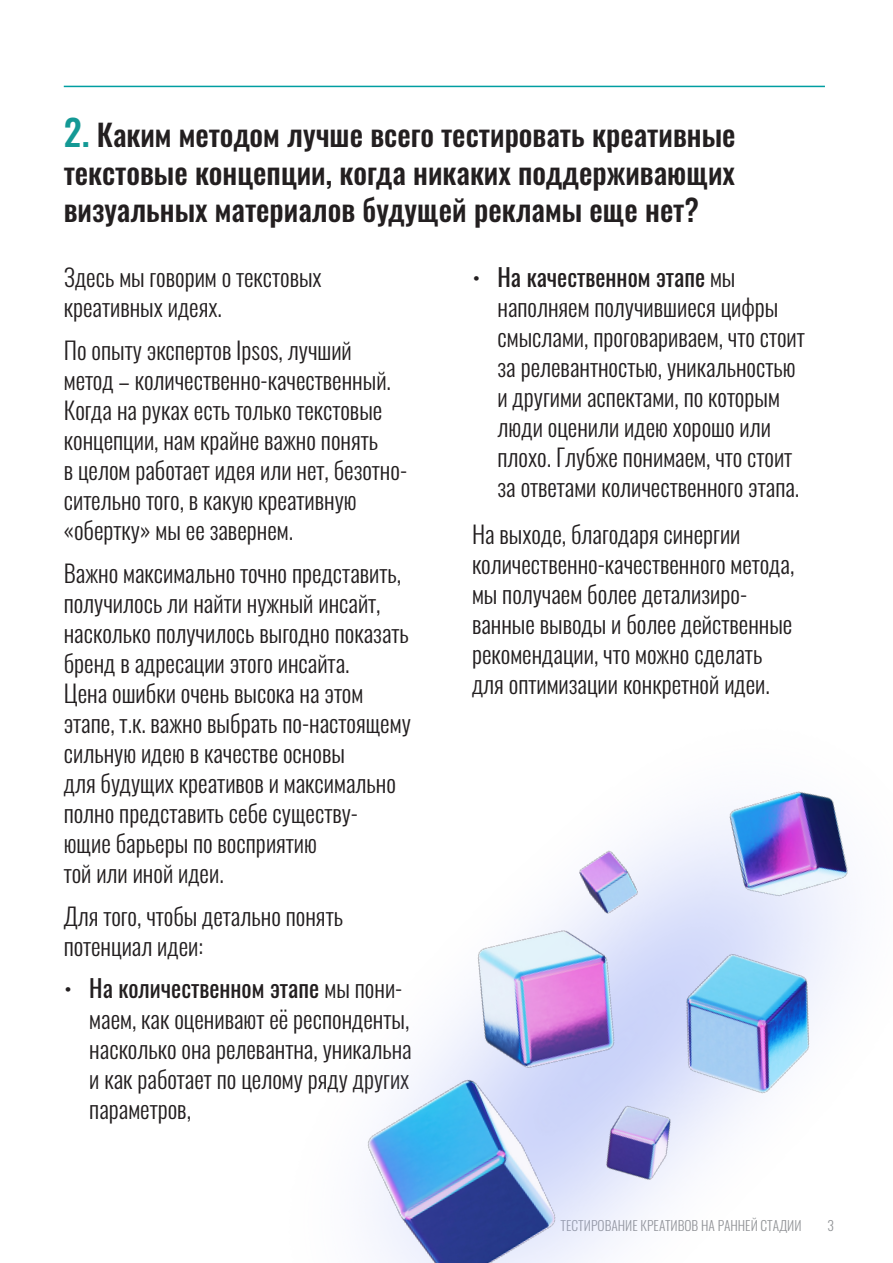
<style>
.page{position:relative;width:893px;height:1263px;background:#fff}
.page>*{position:absolute;margin:0;border:0;box-sizing:border-box;transform-origin:0 0}
.Titles{font:500 30px/37.5px "Oswald";color:#231f20;text-align:justify}
.t1{font:300 24px/30px "Oswald";color:#231f20}
.t2{font:300 13.5px "Oswald";color:#939598}
.s1{font-size:36px;color:#149995}
.s2{font-weight:400}
</style>
<div class="page">
<hr style="left:64px;top:86px;width:761px;height:1px;background:#009ea1">
<img style="left:367px;top:791px;width:481px;height:472px">
<p class="Titles" style="left:64px;top:118px;width:673px"><span class="s1">2.</span> Каким методом лучше всего тестировать креативные текстовые концепции, когда никаких поддерживающих визуальных материалов будущей рекламы еще нет?</p>
<p class="t1" style="left:64px;top:260px;width:259px">Здесь мы говорим о текстовых креативных идеях.</p>
<p class="t1" style="left:64px;top:333px;width:345px">По опыту экспертов Ipsos, лучший метод – количественно-качественный.<br>Когда на руках есть только текстовые концепции, нам крайне важно понять<br>в целом работает идея или нет, безотно&shy;сительно того, в какую креативную «обертку» мы ее завернем.</p>
<p class="t1" style="left:64px;top:555px;width:349px">Важно максимально точно представить, получилось ли найти нужный инсайт, насколько получилось выгодно показать бренд в адресации этого инсайта.<br>Цена ошибки очень высока на этом этапе, т.к. важно выбрать по-настоящему сильную идею в качестве основы<br>для будущих креативов и максимально полно представить себе существу-<br>ющие барьеры по восприятию<br>той или иной идеи.</p>
<p class="t1" style="left:64px;top:898px;width:281px">Для того, чтобы детально понять потенциал идеи:</p>
<p class="t1" style="left:89px;top:971px;width:324px"><span class="s2">На количественном этапе</span> мы пони&shy;маем, как оценивают её респонденты, насколько она релевантна, уникальна и как работает по целому ряду других параметров,</p>
<p class="t1" style="left:497px;top:260px;width:309px"><span class="s2">На качественном этапе</span> мы наполняем получившиеся цифры смыслами, проговариваем, что стоит за релевантностью, уникальностью и другими аспектами, по которым люди оценили идею хорошо или плохо. Глубже понимаем, что стоит за ответами количественного этапа.</p>
<p class="t1" style="left:472px;top:517px;width:324px">На выходе, благодаря синергии количественно-качественного метода, мы получаем более детализиро&shy;ванные выводы и более действенные рекомендации, что можно сделать для оптимизации конкретной идеи.</p>
<p class="t2" style="left:561px;top:1213px;width:242px">ТЕСТИРОВАНИЕ КРЕАТИВОВ НА РАННЕЙ СТАДИИ</p>
<p class="t2" style="left:827px;top:1213px;width:8px">3</p>
</div>
